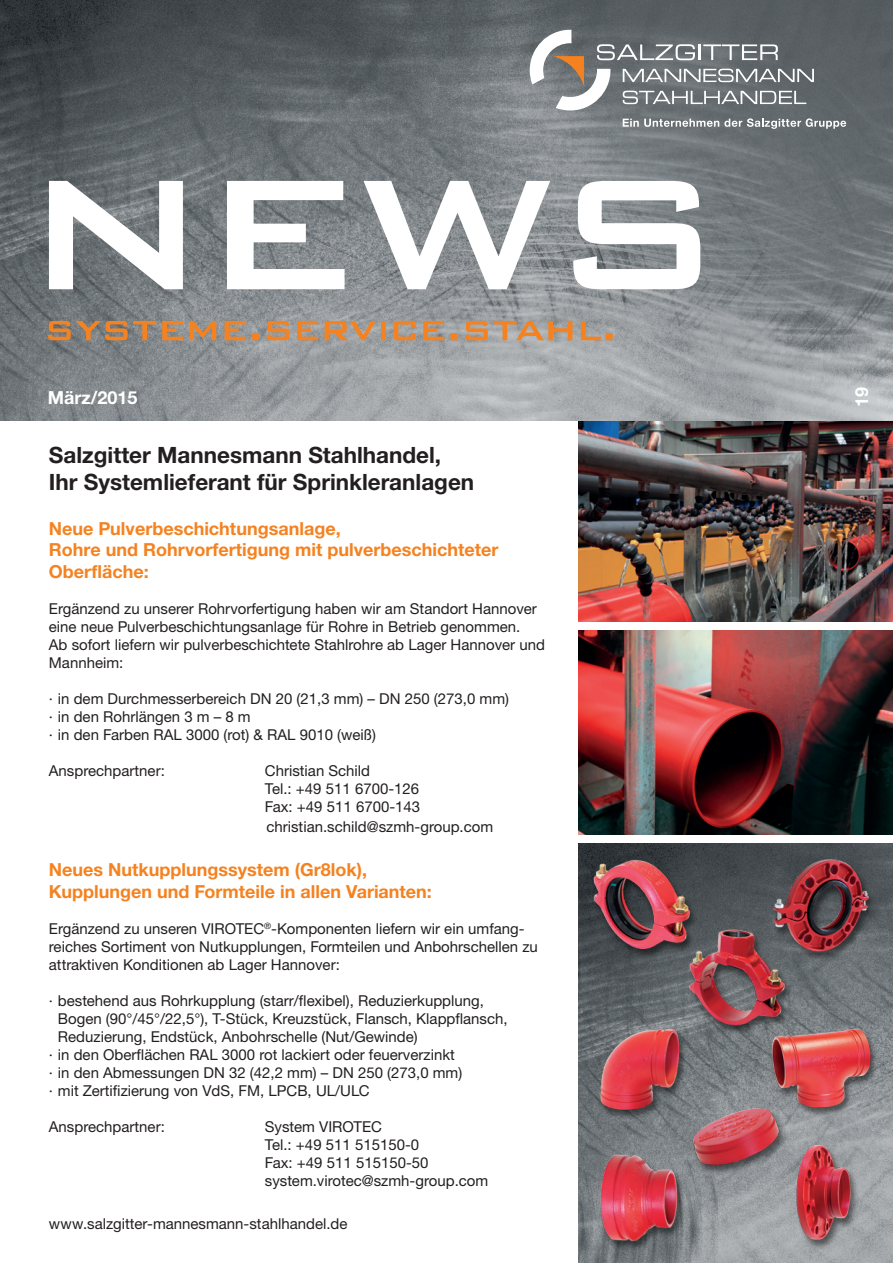
<style>
.page{position:relative;width:893px;height:1263px;background:#fff}
.page>*{position:absolute;margin:0;border:0;box-sizing:border-box;transform-origin:0 0}
.t1{font:700 22.5px/27px "Helvetica Neue LTW1 G";color:#231f20}
.t2{font:700 18px/21.6px "Helvetica Neue LTW1 G";color:#f58220}
.t3{font:700 18px "Helvetica Neue LTW1 G";color:#fff}
.t4{font:15px/18px "Helvetica Neue LTW1 G";color:#231f20}
</style>
<div class="page">
<img style="left:578px;top:421px;width:315px;height:201px">
<img style="left:0;top:0;width:893px;height:421px">
<img style="left:578px;top:843px;width:315px;height:420px">
<svg style="left:530px;top:30px;width:284px;height:81px;background:#838687"></svg>
<svg style="left:623px;top:118px;width:223px;height:11px;background:#929698"></svg>
<svg style="left:49px;top:181px;width:651px;height:108px"></svg>
<svg style="left:48px;top:321px;width:565px;height:19px;background:#ba906b"></svg>
<img style="left:578px;top:630px;width:315px;height:205px">
<p class="t3" style="left:48px;top:387px;width:91px">März/2015</p>
<p class="t3" style="left:850px;top:407px;width:22px;rotate:-90deg">19</p>
<h1 class="t1" style="left:49px;top:441px;width:427px">Salzgitter Mannesmann Stahlhandel,<br>Ihr Systemlieferant für Sprinkleranlagen</h1>
<p class="t2" style="left:49px;top:517px;width:451px">Neue Pulverbeschichtungsanlage,<br>Rohre und Rohrvorfertigung mit pulverbeschichteter<br>Oberfläche:</p>
<p class="t4" style="left:49px;top:599px;width:498px">Ergänzend zu unserer Rohrvorfertigung haben wir am Standort Hannover eine neue Pulverbeschichtungsanlage für Rohre in Betrieb genommen.<br>Ab sofort liefern wir pulverbeschichtete Stahlrohre ab Lager Hannover und Mannheim:</p>
<p class="t4" style="left:49px;top:689px;width:462px">· in dem Durchmesserbereich DN 20 (21,3 mm) – DN 250 (273,0 mm) · in den Rohrlängen 3 m – 8 m<br>· in den Farben RAL 3000 (rot) &amp; RAL 9010 (weiß)</p>
<p class="t4" style="left:49px;top:761px;width:117px">Ansprechpartner:</p>
<p class="t4" style="left:265px;top:761px;width:157px">Christian Schild<br>Tel.: +49 511 6700-126<br>Fax: +49 511 6700-143</p>
<p class="t4" style="left:266px;top:817px;width:228px">christian.schild@szmh-group.com</p>
<p class="t2" style="left:49px;top:859px;width:384px">Neues Nutkupplungssystem (Gr8lok),<br>Kupplungen und Formteile in allen Varianten:</p>
<p class="t4" style="left:49px;top:919px;width:491px">Ergänzend zu unseren VIROTEC<sup>®</sup>-Komponenten liefern wir ein umfang&shy;reiches Sortiment von Nutkupplungen, Formteilen und Anbohrschellen zu attraktiven Konditionen ab Lager Hannover:</p>
<p class="t4" style="left:49px;top:991px;width:437px">· bestehend aus Rohrkupplung (starr/flexibel), Reduzierkupplung,</p>
<p class="t4" style="left:58px;top:1009px;width:451px">Bogen (90°/45°/22,5°), T-Stück, Kreuzstück, Flansch, Klappflansch,</p>
<p class="t4" style="left:58px;top:1027px;width:361px">Reduzierung, Endstück, Anbohrschelle (Nut/Gewinde)</p>
<p class="t4" style="left:49px;top:1045px;width:407px">· in den Oberflächen RAL 3000 rot lackiert oder feuerverzinkt</p>
<p class="t4" style="left:49px;top:1063px;width:415px">· in den Abmessungen DN 32 (42,2 mm) – DN 250 (273,0 mm)</p>
<p class="t4" style="left:49px;top:1081px;width:322px">· mit Zertifizierung von VdS, FM, LPCB, UL/ULC</p>
<p class="t4" style="left:49px;top:1117px;width:117px">Ansprechpartner:</p>
<p class="t4" style="left:265px;top:1117px;width:225px">System VIROTEC<br>Tel.: +49 511 515150-0<br>Fax: +49 511 515150-50 system.virotec@szmh-group.com</p>
<p class="t4" style="left:49px;top:1215px;width:300px">www.salzgitter-mannesmann-stahlhandel.de</p>
</div>
